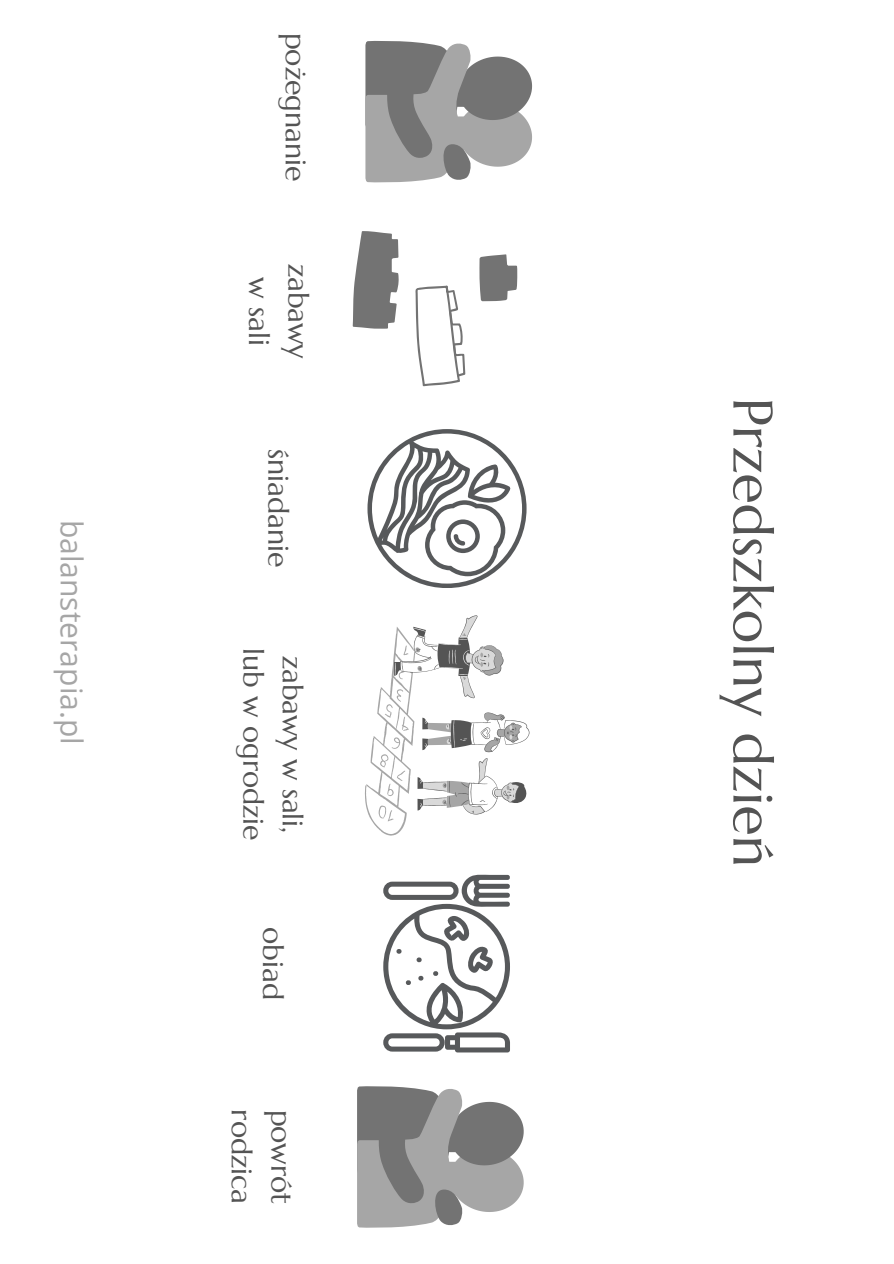
<style>
.page{position:relative;width:894px;height:1264px;background:#fff}
.page>*{position:absolute;margin:0;border:0;box-sizing:border-box;transform-origin:0 0}
.t1{font:55.5px "Marcellus";color:#545454}
.t2{font:30px "Open Sans";color:#a6a6a6}
.t3{font:28.5px/39.5px "Marcellus";color:#545454}
.t4{font:28.35px/39.5px "Marcellus";color:#545454}
</style>
<div class="page">
<svg style="left:365px;top:40px;width:167px;height:143px;background:#9e9e9e"></svg>
<svg style="left:365px;top:615px;width:164px;height:220px"></svg>
<svg style="left:479px;top:254px;width:38px;height:47px;background:#8b8b8b"></svg>
<svg style="left:352px;top:231px;width:46px;height:98px"></svg>
<svg style="left:415px;top:285px;width:50px;height:101px"></svg>
<svg style="left:367px;top:429px;width:159px;height:159px"></svg>
<svg style="left:383px;top:874px;width:127px;height:178px"></svg>
<svg style="left:357px;top:1086px;width:167px;height:142px;background:#9d9d9d"></svg>
<p class="t2" style="left:93px;top:519px;width:227px;rotate:90deg">balansterapia.pl</p>
<p class="t3" style="left:315px;top:33px;width:150px;rotate:90deg">pożegnanie</p>
<p class="t3" style="left:318px;top:263px;width:97px;text-align:center;rotate:90deg">zabawy w sali</p>
<p class="t3" style="left:298px;top:449px;width:120px;rotate:90deg">śniadanie</p>
<p class="t4" style="left:312px;top:648px;width:194px;rotate:90deg">zabawy w sali, lub w ogrodzie</p>
<p class="t3" style="left:292px;top:927px;width:74px;rotate:90deg">obiad</p>
<p class="t3" style="left:301px;top:1109px;width:96px;rotate:90deg">powrót rodzica</p>
<p class="t1" style="left:787px;top:397px;width:471px;rotate:90deg">Przedszkolny dzień</p>
</div>
